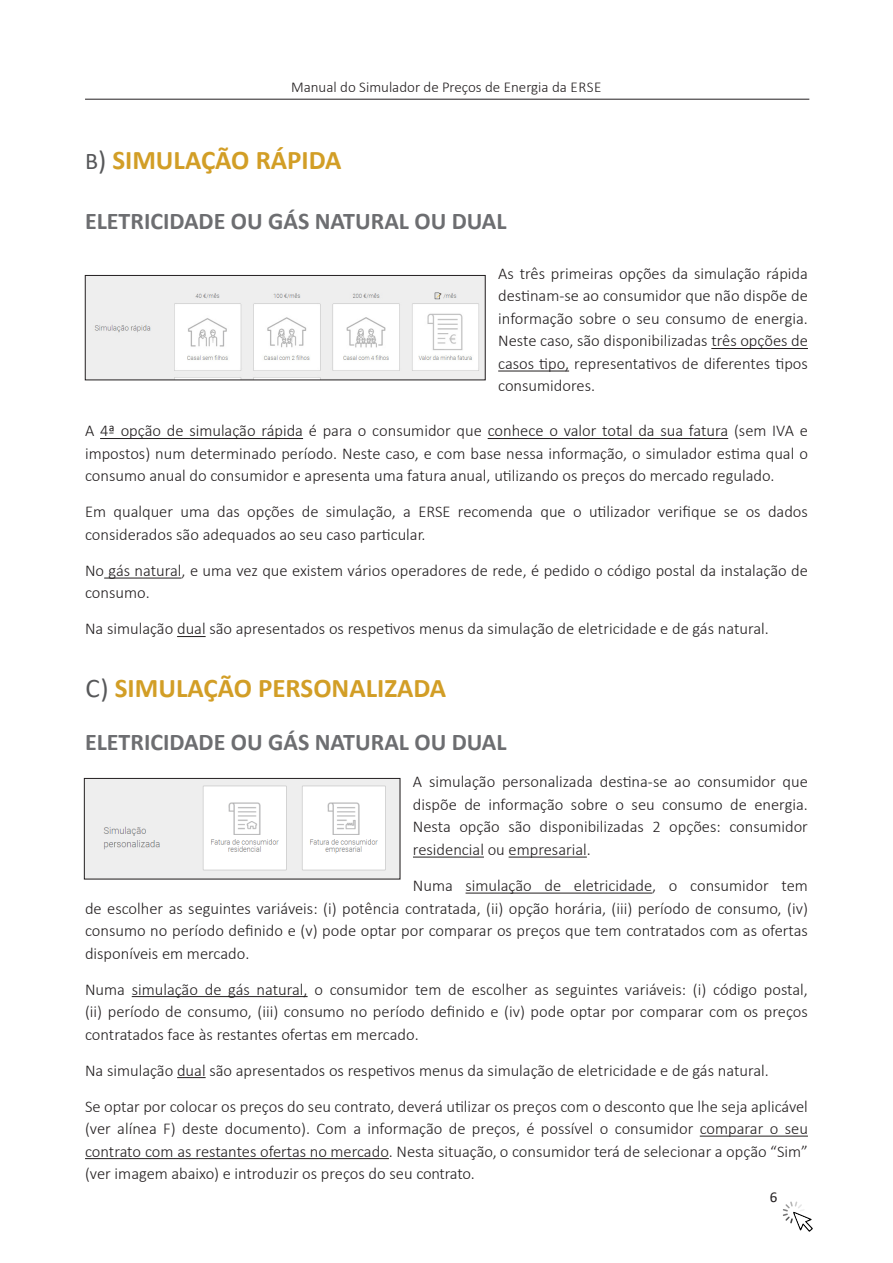
<style>
.page{position:relative;width:893px;height:1263px;background:#fff}
.page>*{position:absolute;margin:0;border:0;box-sizing:border-box;transform-origin:0 0}
.heading_1{font:700 27px "Calibri";color:#d29e26}
.heading_4{font:700 24px "Calibri";color:#6d6e71}
.Body_Text{font:300 16.5px/22.5px "Calibri";color:#231f20;text-align:justify}
.t1{font:300 15px "Calibri";color:#231f20}
.t2{font:15px "Calibri";color:#231f20}
.s1{font-weight:400;font-size:24px;color:#57585a}
.s2{font-weight:400;color:#57585a}
</style>
<div class="page">
<hr style="left:85px;top:99px;width:724px;height:1px;background:#231f20">
<svg style="left:782px;top:1201px;width:31px;height:31px"></svg>
<hr style="left:711px;top:348px;width:97px;height:1px;background:#231f20">
<hr style="left:498px;top:371px;width:71px;height:1px;background:#231f20">
<hr style="left:100px;top:438px;width:203px;height:1px;background:#231f20">
<hr style="left:488px;top:438px;width:240px;height:1px;background:#231f20">
<hr style="left:104px;top:578px;width:78px;height:1px;background:#231f20">
<svg style="left:177px;top:636px;width:29px;height:1px"></svg>
<hr style="left:413px;top:857px;width:71px;height:1px;background:#231f20">
<hr style="left:509px;top:857px;width:78px;height:1px;background:#231f20">
<hr style="left:466px;top:893px;width:186px;height:1px;background:#231f20">
<hr style="left:132px;top:996px;width:176px;height:1px;background:#231f20">
<svg style="left:177px;top:1077px;width:29px;height:1px"></svg>
<hr style="left:700px;top:1136px;width:108px;height:1px;background:#231f20">
<hr style="left:85px;top:1158px;width:304px;height:1px;background:#231f20">
<img style="left:87px;top:277px;width:396px;height:101px">
<div style="left:85px;top:275px;width:400px;height:105px;border:1px solid #231f20"></div>
<img style="left:86px;top:780px;width:312px;height:97px">
<div style="left:84px;top:778px;width:316px;height:101px;border:1px solid #231f20"></div>
<p class="t1" style="left:291px;top:77px;width:312px">Manual do Simulador de Preços de Energia da ERSE</p>
<p class="heading_1" style="left:85px;top:141px;width:258px"><span class="s1">B</span><span class="s2">)</span> SIMULAÇÃO RÁPIDA</p>
<p class="heading_4" style="left:85px;top:204px;width:423px">ELETRICIDADE OU GÁS NATURAL OU DUAL</p>
<p class="Body_Text" style="left:498px;top:262px;width:311px">As três primeiras opções da simulação rápida destinam‑se ao consumidor que não dispõe de informação sobre o seu consumo de energia.<br>Neste caso, são disponibilizadas três opções de casos tipo, representativos de diferentes tipos consumidores.</p>
<p class="Body_Text" style="left:85px;top:419px;width:724px">A 4ª opção de simulação rápida é para o consumidor que conhece o valor total da sua fatura (sem IVA e impostos) num determinado período. Neste caso, e com base nessa informação, o simulador estima qual o consumo anual do consumidor e apresenta uma fatura anual, utilizando os preços do mercado regulado.</p>
<p class="Body_Text" style="left:85px;top:501px;width:724px">Em qualquer uma das opções de simulação, a ERSE recomenda que o utilizador verifique se os dados considerados são adequados ao seu caso particular.</p>
<p class="Body_Text" style="left:85px;top:559px;width:724px">No gás natural, e uma vez que existem vários operadores de rede, é pedido o código postal da instalação de consumo.</p>
<p class="Body_Text" style="left:85px;top:618px;width:685px">Na simulação dual são apresentados os respetivos menus da simulação de eletricidade e de gás natural.</p>
<p class="heading_1" style="left:86px;top:669px;width:362px"><span class="s2">C)</span> SIMULAÇÃO PERSONALIZADA</p>
<p class="heading_4" style="left:85px;top:725px;width:423px">ELETRICIDADE OU GÁS NATURAL OU DUAL</p>
<p class="Body_Text" style="left:413px;top:770px;width:396px">A simulação personalizada destina-se ao consumidor que dispõe de informação sobre o seu consumo de energia.<br>Nesta opção são disponibilizadas 2 opções: consumidor residencial ou empresarial.</p>
<p class="Body_Text" style="left:85px;top:874px;width:724px;text-indent:328px">Numa simulação de eletricidade, o consumidor tem de escolher as seguintes variáveis: (i) potência contratada, (ii) opção horária, (iii) período de consumo, (iv) consumo no período definido e (v) pode optar por comparar os preços que tem contratados com as ofertas disponíveis em mercado.</p>
<p class="Body_Text" style="left:85px;top:978px;width:724px">Numa simulação de gás natural, o consumidor tem de escolher as seguintes variáveis: (i) código postal, (ii) período de consumo, (iii) consumo no período definido e (iv) pode optar por comparar com os preços contratados face às restantes ofertas em mercado.</p>
<p class="Body_Text" style="left:85px;top:1059px;width:685px">Na simulação dual são apresentados os respetivos menus da simulação de eletricidade e de gás natural.</p>
<p class="Body_Text" style="left:85px;top:1095px;width:724px">Se optar por colocar os preços do seu contrato, deverá utilizar os preços com o desconto que lhe seja aplicável (ver alínea F) deste documento). Com a informação de preços, é possível o consumidor comparar o seu contrato com as restantes ofertas no mercado. Nesta situação, o consumidor terá de selecionar a opção “Sim” (ver imagem abaixo) e introduzir os preços do seu contrato.</p>
<p class="t2" style="left:770px;top:1186px;width:9px">6</p>
</div>
